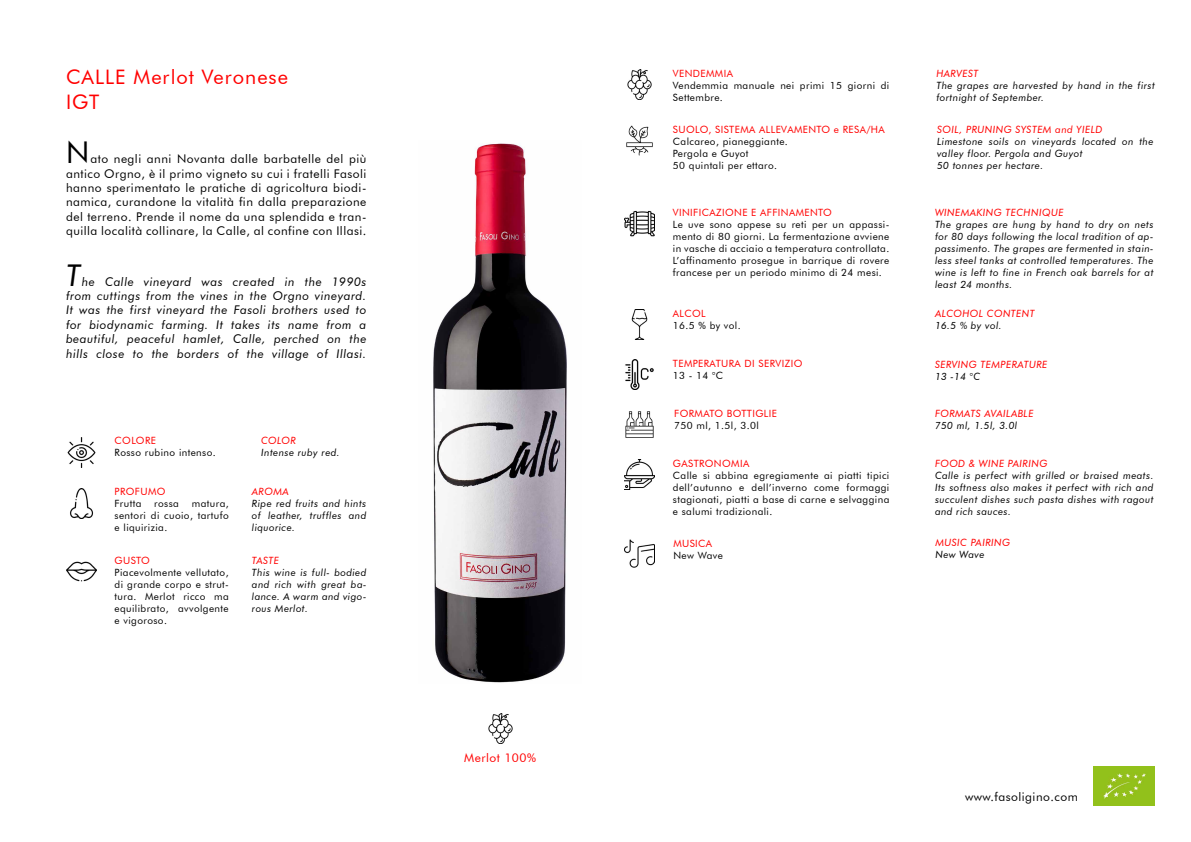
<style>
.page{position:relative;width:1191px;height:842px;background:#fff}
.page>*{position:absolute;margin:0;border:0;box-sizing:border-box;transform-origin:0 0}
.t1{font:30px "Futura BT";color:#000}
.t2{font:italic 30px "Futura BT";color:#000}
.t3{font:20px/24px "Futura BT";letter-spacing:.05em;color:#f00}
.t4{font:12px/14.4px "Futura BT";letter-spacing:.04em;color:#000;text-align:justify}
.t5{font:italic 12px/14.4px "Futura BT";letter-spacing:.04em;color:#000;text-align:justify}
.t6{font:12px "Futura BT";letter-spacing:.04em;color:#f00}
.t7{font:italic 10px/12px "Futura BT";letter-spacing:.04em;color:#000;text-align:justify}
.t8{font:10px/12px "Futura BT";letter-spacing:.04em;color:#000;text-align:justify}
.t9{font:10px "Futura BT";letter-spacing:.04em;color:#f00}
.t10{font:italic 10px "Futura BT";letter-spacing:.04em;color:#f00}
</style>
<div class="page">
<img style="left:627px;top:69px;width:25px;height:30px">
<img style="left:488px;top:713px;width:25px;height:30px">
<img style="left:626px;top:125px;width:27px;height:30px">
<img style="left:624px;top:210px;width:30px;height:27px">
<img style="left:631px;top:310px;width:17px;height:30px">
<img style="left:625px;top:360px;width:29px;height:30px">
<img style="left:625px;top:411px;width:29px;height:27px">
<img style="left:624px;top:460px;width:30px;height:30px">
<img style="left:625px;top:539px;width:30px;height:29px">
<img style="left:433px;top:143px;width:134px;height:540px">
<img style="left:1093px;top:767px;width:62px;height:39px">
<img style="left:67px;top:437px;width:29px;height:30px">
<img style="left:70px;top:489px;width:23px;height:30px">
<img style="left:66px;top:561px;width:30px;height:21px">
<h2 class="t3" style="left:66px;top:65px;width:223px">CALLE Merlot Veronese<br>IGT</h2>
<h1 class="t1" style="left:66px;top:134px;width:25px">N</h1>
<p class="t4" style="left:66px;top:152px;width:302px;text-indent:24px">ato negli anni Novanta dalle barbatelle del più antico Orgno, è il primo vigneto su cui i fratelli Fasoli hanno sperimentato le pratiche di agricoltura biodi&shy;namica, curandone la vitalità fin dalla preparazione del terreno. Prende il nome da una splendida e tran&shy;quilla località collinare, la Calle, al confine con Illasi.</p>
<h1 class="t2" style="left:66px;top:257px;width:16px">T</h1>
<p class="t5" style="left:66px;top:274px;width:302px;text-indent:16px">he Calle vineyard was created in the 1990s from cuttings from the vines in the Orgno vineyard.<br>It was the first vineyard the Fasoli brothers used to for biodynamic farming. It takes its name from a beautiful, peaceful hamlet, Calle, perched on the hills close to the borders of the village of Illasi.</p>
<p class="t9" style="left:115px;top:434px;width:43px">COLORE</p>
<p class="t8" style="left:115px;top:446px;width:103px">Rosso rubino intenso.</p>
<p class="t9" style="left:115px;top:486px;width:52px">PROFUMO</p>
<p class="t8" style="left:115px;top:498px;width:28px">Frutta</p>
<p class="t8" style="left:154px;top:498px;width:26px">rossa</p>
<p class="t8" style="left:115px;top:498px;width:116px;text-indent:77px">matura, sentori di cuoio, tartufo e liquirizia.</p>
<p class="t9" style="left:115px;top:555px;width:37px">GUSTO</p>
<p class="t8" style="left:115px;top:567px;width:116px">Piacevolmente vellutato, di grande corpo e strut&shy;tura. Merlot ricco ma equilibrato, avvolgente e vigoroso.</p>
<p class="t10" style="left:261px;top:434px;width:36px">COLOR</p>
<p class="t7" style="left:261px;top:446px;width:80px">Intense ruby red.</p>
<p class="t10" style="left:252px;top:486px;width:38px">AROMA</p>
<p class="t7" style="left:252px;top:498px;width:116px">Ripe red fruits and hints of leather, truffles and liquorice.</p>
<p class="t10" style="left:252px;top:555px;width:29px">TASTE</p>
<p class="t7" style="left:252px;top:567px;width:116px">This wine is full- bodied and rich with great ba&shy;lance. A warm and vigo&shy;rous Merlot.</p>
<p class="t6" style="left:464px;top:751px;width:73px">Merlot 100%</p>
<p class="t9" style="left:673px;top:67px;width:62px">VENDEMMIA</p>
<p class="t8" style="left:673px;top:79px;width:218px">Vendemmia manuale nei primi 15 giorni di<br>Settembre.</p>
<p class="t9" style="left:673px;top:123px;width:213px">SUOLO, SISTEMA ALLEVAMENTO e RESA/HA</p>
<p class="t8" style="left:673px;top:135px;width:116px;text-align:left">Calcareo, pianeggiante.<br>Pergola e Guyot<br>50 quintali per ettaro.</p>
<p class="t9" style="left:673px;top:206px;width:160px">VINIFICAZIONE E AFFINAMENTO</p>
<p class="t8" style="left:673px;top:218px;width:218px">Le uve sono appese su reti per un appassi&shy;mento di 80 giorni. La fermentazione avviene in vasche di acciaio a temperatura controllata.<br>L’affinamento prosegue in barrique di rovere francese per un periodo minimo di 24 mesi.</p>
<p class="t9" style="left:673px;top:307px;width:34px">ALCOL</p>
<p class="t8" style="left:673px;top:319px;width:69px">16.5 % by vol.</p>
<p class="t9" style="left:673px;top:358px;width:131px">TEMPERATURA DI SERVIZIO</p>
<p class="t8" style="left:673px;top:370px;width:52px">13 - 14 °C</p>
<p class="t9" style="left:674px;top:408px;width:104px">FORMATO BOTTIGLIE</p>
<p class="t8" style="left:674px;top:420px;width:86px">750 ml, 1.5l, 3.0l</p>
<p class="t9" style="left:673px;top:458px;width:78px">GASTRONOMIA</p>
<p class="t8" style="left:673px;top:470px;width:218px">Calle si abbina egregiamente ai piatti tipici dell’autunno e dell’inverno come formaggi stagionati, piatti a base di carne e selvaggina e salumi tradizionali.</p>
<p class="t9" style="left:673px;top:537px;width:40px">MUSICA</p>
<p class="t8" style="left:673px;top:549px;width:51px">New Wave</p>
<p class="t10" style="left:936px;top:67px;width:43px">HARVEST</p>
<p class="t7" style="left:936px;top:79px;width:220px">The grapes are harvested by hand in the first fortnight of September.</p>
<p class="t10" style="left:937px;top:123px;width:167px">SOIL, PRUNING SYSTEM and YIELD</p>
<p class="t7" style="left:937px;top:135px;width:218px;text-align:left">Limestone soils on vineyards located on the valley floor. Pergola and Guyot<br>50 tonnes per hectare.</p>
<p class="t10" style="left:935px;top:206px;width:130px">WINEMAKING TECHNIQUE</p>
<p class="t7" style="left:935px;top:218px;width:220px">The grapes are hung by hand to dry on nets for 80 days following the local tradition of ap&shy;passimento. The grapes are fermented in stain&shy;less steel tanks at controlled temperatures. The wine is left to fine in French oak barrels for at least 24 months.</p>
<p class="t10" style="left:935px;top:307px;width:101px">ALCOHOL CONTENT</p>
<p class="t7" style="left:935px;top:319px;width:68px">16.5 % by vol.</p>
<p class="t10" style="left:935px;top:358px;width:114px">SERVING TEMPERATURE</p>
<p class="t7" style="left:935px;top:370px;width:47px">13 -14 °C</p>
<p class="t10" style="left:935px;top:408px;width:100px">FORMATS AVAILABLE</p>
<p class="t7" style="left:935px;top:420px;width:84px">750 ml, 1.5l, 3.0l</p>
<p class="t10" style="left:935px;top:458px;width:114px">FOOD &amp; WINE PAIRING</p>
<p class="t7" style="left:935px;top:470px;width:220px">Calle is perfect with grilled or braised meats.<br>Its softness also makes it perfect with rich and succulent dishes such pasta dishes with ragout and rich sauces.</p>
<p class="t10" style="left:935px;top:537px;width:76px">MUSIC PAIRING</p>
<p class="t7" style="left:935px;top:549px;width:51px">New Wave</p>
<p class="t4" style="left:965px;top:790px;width:114px">www.fasoligino.com</p>
</div>
